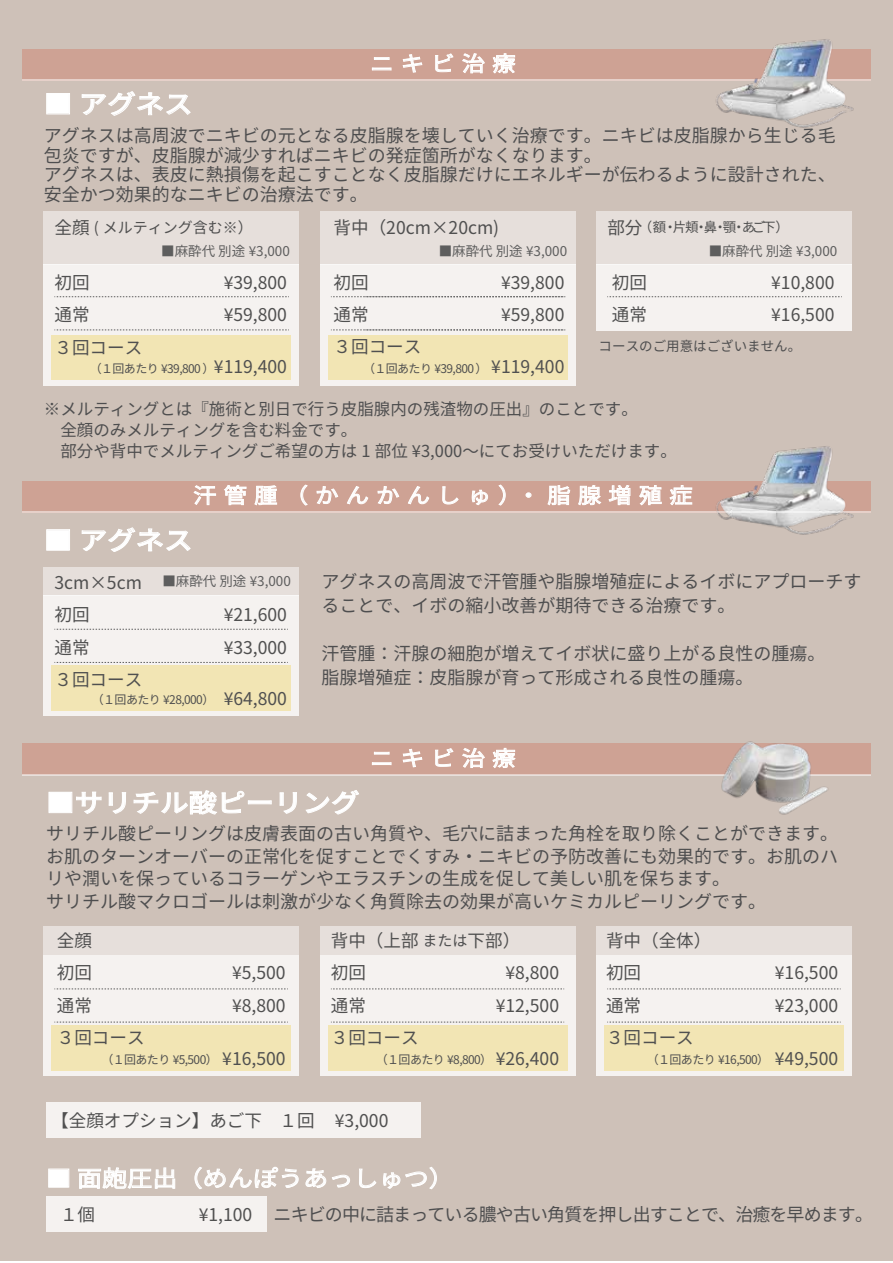
<style>
.page{position:relative;width:893px;height:1263px;background:#fff}
.page>*{position:absolute;margin:0;border:0;box-sizing:border-box;transform-origin:0 0}
.t1{font:500 25.5px "Noto Sans JP";color:#fff;scale:1.12 1}
.t2{font:22.5px "Noto Sans JP";color:#fff;scale:1.12 1}
.t3{font:21px "Noto Sans JP";letter-spacing:.3em;color:#fff;scale:1.12 1}
.t4{font:18px/19.5px "Noto Sans JP";color:#4e4e4f}
.t5{font:18px "Noto Sans JP";letter-spacing:-.05em;color:#4e4e4f}
.t6{font:17.55px/32.2px "Noto Sans JP";color:#505050}
.t7{font:16.5px/21px "Noto Sans JP";color:#4e4e4f}
.t8{font:15px "Noto Sans JP";color:#505050}
.t9{font:13.5px "Noto Sans JP";color:#5e5e5e}
.t10{font:13.5px "Noto Sans JP";color:#505050}
.t11{font:13.5px "Noto Sans JP";color:#4e4e4f}
.t12{font:12px "Noto Sans JP";letter-spacing:-.05em;color:#505050}
.s1{font-size:17.55px}
.s2{font-size:15px;color:#4e4e4f}
</style>
<div class="page">
<div style="left:0;top:0;width:893px;height:1261px;background:#cec1b8"></div>
<div style="left:44px;top:595px;width:255px;height:121px;background:#f5f2f0"></div>
<div style="left:51px;top:665px;width:240px;height:46px;background:#f2e5b4"></div>
<div style="left:44px;top:567px;width:255px;height:28px;background:#e6dfdb"></div>
<svg style="left:54px;top:629px;width:234px;height:1px"></svg>
<svg style="left:54px;top:662px;width:234px;height:1px"></svg>
<div style="left:44px;top:955px;width:255px;height:120px;background:#f5f2f0"></div>
<div style="left:51px;top:1025px;width:240px;height:46px;background:#f2e5b4"></div>
<div style="left:44px;top:927px;width:255px;height:28px;background:#e6dfdb"></div>
<svg style="left:54px;top:988px;width:234px;height:1px"></svg>
<svg style="left:54px;top:1022px;width:234px;height:1px"></svg>
<div style="left:320px;top:955px;width:255px;height:120px;background:#f5f2f0"></div>
<div style="left:328px;top:1025px;width:240px;height:46px;background:#f2e5b4"></div>
<div style="left:320px;top:927px;width:255px;height:28px;background:#e6dfdb"></div>
<svg style="left:331px;top:988px;width:233px;height:1px"></svg>
<svg style="left:331px;top:1022px;width:233px;height:1px"></svg>
<div style="left:597px;top:955px;width:255px;height:120px;background:#f5f2f0"></div>
<div style="left:604px;top:1025px;width:240px;height:46px;background:#f2e5b4"></div>
<div style="left:597px;top:927px;width:255px;height:28px;background:#e6dfdb"></div>
<svg style="left:607px;top:988px;width:234px;height:1px"></svg>
<svg style="left:607px;top:1022px;width:234px;height:1px"></svg>
<div style="left:22px;top:481px;width:849px;height:32px;background:#cea294"></div>
<svg style="left:193px;top:485px;width:23px;height:20px"></svg>
<svg style="left:224px;top:485px;width:23px;height:20px"></svg>
<svg style="left:254px;top:485px;width:23px;height:21px"></svg>
<svg style="left:300px;top:484px;width:8px;height:22px"></svg>
<svg style="left:316px;top:486px;width:23px;height:18px"></svg>
<svg style="left:347px;top:486px;width:22px;height:19px"></svg>
<svg style="left:377px;top:486px;width:23px;height:18px"></svg>
<svg style="left:408px;top:486px;width:22px;height:19px"></svg>
<svg style="left:442px;top:486px;width:17px;height:19px"></svg>
<svg style="left:471px;top:489px;width:17px;height:17px"></svg>
<svg style="left:498px;top:484px;width:8px;height:22px"></svg>
<svg style="left:526px;top:492px;width:5px;height:6px"></svg>
<svg style="left:547px;top:485px;width:23px;height:21px"></svg>
<svg style="left:578px;top:485px;width:24px;height:21px"></svg>
<svg style="left:608px;top:485px;width:23px;height:20px"></svg>
<svg style="left:639px;top:485px;width:23px;height:21px"></svg>
<svg style="left:669px;top:485px;width:23px;height:21px"></svg>
<div style="left:46px;top:529px;width:24px;height:21px;border:1px solid #fff"></div>
<svg style="left:81px;top:527px;width:110px;height:25px"></svg>
<img style="left:716px;top:446px;width:138px;height:89px">
<div style="left:46px;top:93px;width:24px;height:21px;border:1px solid #fff"></div>
<svg style="left:81px;top:91px;width:110px;height:25px"></svg>
<div style="left:597px;top:264px;width:255px;height:67px;background:#f5f2f0"></div>
<div style="left:597px;top:211px;width:255px;height:53px;background:#e6dfdb"></div>
<svg style="left:607px;top:296px;width:235px;height:1px"></svg>
<div style="left:320px;top:264px;width:255px;height:122px;background:#f5f2f0"></div>
<div style="left:328px;top:335px;width:240px;height:44px;background:#f2e5b4"></div>
<div style="left:320px;top:211px;width:255px;height:53px;background:#e6dfdb"></div>
<svg style="left:331px;top:296px;width:235px;height:1px"></svg>
<svg style="left:331px;top:329px;width:235px;height:1px"></svg>
<div style="left:44px;top:264px;width:255px;height:122px;background:#f5f2f0"></div>
<div style="left:51px;top:335px;width:240px;height:44px;background:#f2e5b4"></div>
<div style="left:44px;top:211px;width:255px;height:53px;background:#e6dfdb"></div>
<svg style="left:54px;top:296px;width:235px;height:1px"></svg>
<svg style="left:54px;top:329px;width:235px;height:1px"></svg>
<div style="left:22px;top:49px;width:849px;height:32px;background:#cea294"></div>
<svg style="left:372px;top:57px;width:20px;height:14px"></svg>
<svg style="left:402px;top:54px;width:21px;height:19px"></svg>
<svg style="left:435px;top:53px;width:19px;height:20px"></svg>
<svg style="left:462px;top:53px;width:23px;height:21px"></svg>
<svg style="left:492px;top:53px;width:24px;height:21px"></svg>
<hr style="left:22px;top:79px;width:849px;height:2px;background:#fff">
<hr style="left:22px;top:511px;width:849px;height:2px;background:#fff">
<div style="left:22px;top:743px;width:849px;height:32px;background:#cea294"></div>
<svg style="left:372px;top:751px;width:20px;height:14px"></svg>
<svg style="left:402px;top:748px;width:21px;height:20px"></svg>
<svg style="left:435px;top:748px;width:19px;height:19px"></svg>
<svg style="left:462px;top:747px;width:23px;height:21px"></svg>
<svg style="left:492px;top:748px;width:24px;height:20px"></svg>
<div style="left:49px;top:792px;width:23px;height:21px;border:1px solid #fff"></div>
<svg style="left:76px;top:791px;width:26px;height:23px"></svg>
<svg style="left:108px;top:792px;width:18px;height:22px"></svg>
<svg style="left:133px;top:790px;width:139px;height:25px"></svg>
<svg style="left:279px;top:792px;width:18px;height:22px"></svg>
<svg style="left:305px;top:790px;width:54px;height:25px"></svg>
<div style="left:46px;top:1196px;width:221px;height:35px;background:#f5f2f0"></div>
<div style="left:46px;top:1103px;width:374px;height:35px;background:#f5f2f0"></div>
<div style="left:48px;top:1168px;width:21px;height:19px;border:1px solid #fff"></div>
<svg style="left:78px;top:1167px;width:97px;height:22px"></svg>
<svg style="left:194px;top:1166px;width:105px;height:23px"></svg>
<svg style="left:305px;top:1168px;width:45px;height:20px"></svg>
<svg style="left:359px;top:1168px;width:18px;height:20px"></svg>
<svg style="left:383px;top:1167px;width:54px;height:22px"></svg>
<hr style="left:22px;top:774px;width:849px;height:1px;background:#fff">
<img style="left:707px;top:741px;width:131px;height:74px">
<img style="left:707px;top:39px;width:151px;height:89px">
<h1 class="t1" style="left:44px;top:90px;width:134px">■ アグネス</h1>
<p class="t3" style="left:370px;top:52px;width:131px">ニキビ治療</p>
<p class="t4" style="left:44px;top:126px;width:793px">アグネスは高周波でニキビの元となる皮脂腺を壊していく治療です。ニキビは皮脂腺から生じる毛包炎ですが、皮脂腺が減少すればニキビの発症箇所がなくなります。<br>アグネスは、表皮に熱損傷を起こすことなく皮脂腺だけにエネルギーが伝わるように設計された、安全かつ効果的なニキビの治療法です。</p>
<p class="t8" style="left:54px;top:219px;width:200px"><span class="s1">全顔</span> ( メルティング含む※）</p>
<p class="t6" style="left:54px;top:267px;width:89px">初回<br>通常<br>３回コース</p>
<p class="t6" style="left:224px;top:267px;width:65px">¥39,800 ¥59,800</p>
<p class="t9" style="left:161px;top:243px;width:130px">■麻酔代 別途 ¥3,000</p>
<p class="t6" style="left:334px;top:211px;width:167px">背中（20cm×20cm)</p>
<p class="t6" style="left:334px;top:267px;width:89px">初回<br>通常<br>３回コース</p>
<p class="t6" style="left:501px;top:267px;width:65px">¥39,800 ¥59,800</p>
<p class="t9" style="left:439px;top:243px;width:130px">■麻酔代 別途 ¥3,000</p>
<p class="t6" style="left:214px;top:351px;width:75px">¥119,400</p>
<p class="t12" style="left:90px;top:362px;width:126px">（１回あたり ¥39,800 ）</p>
<p class="t12" style="left:363px;top:362px;width:126px">（１回あたり ¥39,800 ）</p>
<p class="t6" style="left:491px;top:351px;width:75px">¥119,400</p>
<p class="t10" style="left:607px;top:219px;width:183px"><span class="s1">部分</span>（ 額・片頬・鼻・顎・あご下　 ）</p>
<p class="t6" style="left:612px;top:267px;width:37px">初回通常</p>
<p class="t6" style="left:771px;top:267px;width:65px">¥10,800 ¥16,500</p>
<p class="t9" style="left:709px;top:243px;width:130px">■麻酔代 別途 ¥3,000</p>
<p class="t11" style="left:599px;top:338px;width:204px">コースのご用意はございません。</p>
<p class="t7" style="left:44px;top:398px;width:634px">※メルティングとは『施術と別日で行う皮脂腺内の残渣物の圧出』のことです。<br>　全顔のみメルティングを含む料金です。<br>　部分や背中でメルティングご希望の方は 1 部位 ¥3,000～にてお受けいただけます。</p>
<p class="t3" style="left:193px;top:483px;width:448px">汗管腫（かんかんしゅ）・脂腺増殖症</p>
<h1 class="t1" style="left:44px;top:526px;width:134px">■ アグネス</h1>
<p class="t6" style="left:54px;top:567px;width:89px">3cm×5cm初回<br>通常<br>３回コース</p>
<p class="t9" style="left:162px;top:574px;width:130px">■麻酔代 別途 ¥3,000</p>
<p class="t6" style="left:224px;top:599px;width:65px">¥21,600 ¥33,000</p>
<p class="t12" style="left:92px;top:693px;width:197px">（１回あたり ¥28,000） <span class="s1">¥64,800</span></p>
<p class="t4" style="left:322px;top:570px;width:541px;line-height:24px">アグネスの高周波で汗管腫や脂腺増殖症によるイボにアプローチすることで、イボの縮小改善が期待できる治療です。</p>
<p class="t4" style="left:322px;top:642px;width:505px;line-height:24px">汗管腫：汗腺の細胞が増えてイボ状に盛り上がる良性の腫瘍。脂腺増殖症：皮脂腺が育って形成される良性の腫瘍。</p>
<p class="t3" style="left:370px;top:746px;width:131px">ニキビ治療</p>
<h1 class="t1" style="left:46px;top:788px;width:281px">■サリチル酸ピーリング</h1>
<p class="t4" style="left:46px;top:823px;width:793px;line-height:22.5px">サリチル酸ピーリングは皮膚表面の古い角質や、毛穴に詰まった角栓を取り除くことができます。お肌のターンオーバーの正常化を促すことでくすみ・ニキビの予防改善にも効果的です。お肌のハリや潤いを保っているコラーゲンやエラスチンの生成を促して美しい肌を保ちます。<br>サリチル酸マクロゴールは刺激が少なく角質除去の効果が高いケミカルピーリングです。</p>
<p class="t6" style="left:57px;top:925px;width:89px">全顔<br>初回<br>通常<br>３回コース</p>
<p class="t6" style="left:232px;top:957px;width:55px">¥5,500 ¥8,800</p>
<p class="t12" style="left:101px;top:1053px;width:186px">（１回あたり ¥5,500） <span class="s1">¥16,500</span></p>
<p class="t6" style="left:331px;top:925px;width:191px">背中（上部 <span class="s2">または</span>下部）初回<br>通常<br>３回コース</p>
<p class="t6" style="left:496px;top:957px;width:65px;text-align:center">¥8,800 ¥12,500</p>
<p class="t12" style="left:376px;top:1053px;width:185px">（１回あたり ¥8,800） <span class="s1">¥26,400</span></p>
<p class="t6" style="left:606px;top:925px;width:107px">背中（全体）初回<br>通常<br>３回コース</p>
<p class="t6" style="left:775px;top:957px;width:65px">¥16,500 ¥23,000</p>
<p class="t12" style="left:647px;top:1053px;width:193px">（１回あたり ¥16,500） <span class="s1">¥49,500</span></p>
<p class="t6" style="left:51px;top:1105px;width:339px">【全顔オプション】あご下　１回 ¥3,000</p>
<p class="t2" style="left:46px;top:1165px;width:365px">■ 面皰圧出（めんぽうあっしゅつ）</p>
<p class="t5" style="left:274px;top:1204px;width:601px">ニキビの中に詰まっている膿や古い角質を押し出すことで、治癒を早めます。</p>
<p class="t6" style="left:60px;top:1199px;width:37px">１個</p>
<p class="t6" style="left:199px;top:1199px;width:55px">¥1,100</p>
</div>
